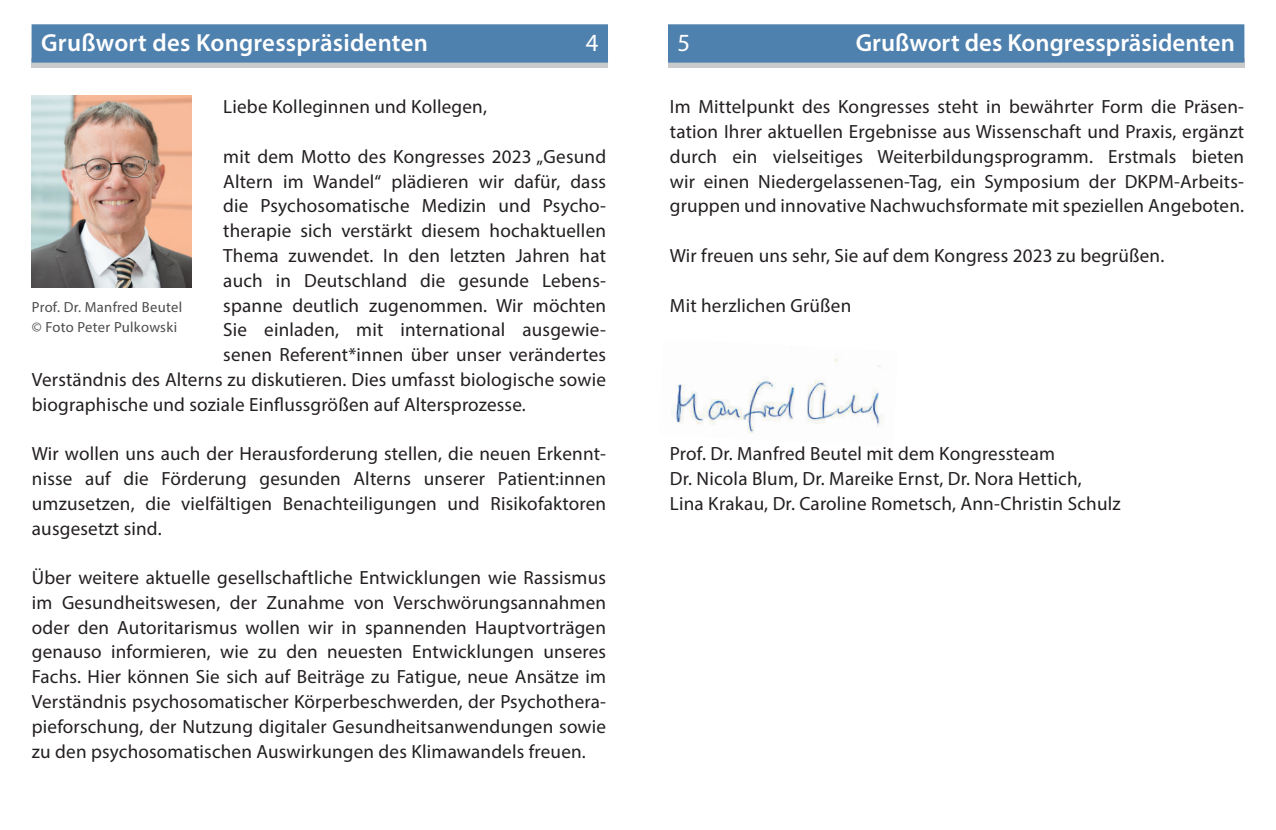
<style>
.page{position:relative;width:1276px;height:830px;background:#fff}
.page>*{position:absolute;margin:0;border:0;box-sizing:border-box;transform-origin:0 0}
.t1{font:27px "Myriad Pro";color:#fff}
.t2{font:600 24.75px "Myriad Pro";color:#fff}
.t3{font:24.75px "Myriad Pro";color:#fff}
.t4{font:19.12px/24.8px "Myriad Pro";letter-spacing:.01em;color:#231f20;text-align:justify}
.t5{font:14.62px/20.2px "Myriad Pro";letter-spacing:.02em;color:#4b4c4d}
</style>
<div class="page">
<div style="left:32px;top:58px;width:576px;height:10px;background:#c9cacc"></div>
<div style="left:668px;top:58px;width:576px;height:10px;background:#c9cacc"></div>
<div style="left:668px;top:24px;width:576px;height:39px;background:#4f81af"></div>
<div style="left:32px;top:24px;width:576px;height:39px;background:#4f81af"></div>
<img style="left:32px;top:96px;width:159px;height:191px">
<img style="left:671px;top:358px;width:212px;height:76px">
<p class="t2" style="left:41px;top:27px;width:388px">Grußwort des Kongresspräsidenten</p>
<h1 class="t1" style="left:584px;top:27px;width:15px">4</h1>
<h1 class="t1" style="left:677px;top:27px;width:15px">5</h1>
<p class="t2" style="left:855px;top:27px;width:380px">Grußwort des Kongresspräsidenten</p>
<p class="t3" style="left:586px;top:27px;width:14px">4</p>
<p class="t3" style="left:677px;top:27px;width:14px">5</p>
<p class="t4" style="left:223px;top:94px;width:265px">Liebe Kolleginnen und Kollegen,</p>
<p class="t4" style="left:223px;top:144px;width:384px">mit dem Motto des Kongresses 2023 „Gesund</p>
<p class="t4" style="left:223px;top:168px;width:384px">Altern im Wandel“ plädieren wir dafür, dass</p>
<p class="t4" style="left:223px;top:193px;width:384px">die Psychosomatische Medizin und Psycho-</p>
<p class="t4" style="left:223px;top:218px;width:384px">therapie sich verstärkt diesem hochaktuellen</p>
<p class="t4" style="left:223px;top:243px;width:384px">Thema zuwendet. In den letzten Jahren hat</p>
<p class="t4" style="left:223px;top:267px;width:384px">auch in Deutschland die gesunde Lebens-</p>
<p class="t4" style="left:223px;top:292px;width:384px">spanne deutlich zugenommen. Wir möchten</p>
<p class="t4" style="left:223px;top:317px;width:384px">Sie einladen, mit international ausgewie-</p>
<p class="t4" style="left:223px;top:342px;width:384px">senen Referent*innen über unser verändertes</p>
<p class="t4" style="left:32px;top:366px;width:576px">Verständnis des Alterns zu diskutieren. Dies umfasst biologische sowie</p>
<p class="t4" style="left:32px;top:391px;width:495px">biographische und soziale Einflussgrößen auf Altersprozesse.</p>
<p class="t4" style="left:32px;top:441px;width:576px">Wir wollen uns auch der Herausforderung stellen, die neuen Erkennt&shy;nisse auf die Förderung gesunden Alterns unserer Patient:innen umzusetzen, die vielfältigen Benachteiligungen und Risikofaktoren ausgesetzt sind.</p>
<p class="t4" style="left:32px;top:564px;width:576px">Über weitere aktuelle gesellschaftliche Entwicklungen wie Rassismus im Gesundheitswesen, der Zunahme von Verschwörungsannahmen oder den Autoritarismus wollen wir in spannenden Hauptvorträgen genauso informieren, wie zu den neuesten Entwicklungen unseres Fachs. Hier können Sie sich auf Beiträge zu Fatigue, neue Ansätze im Verständnis psychosomatischer Körperbeschwerden, der Psychothera&shy;pieforschung, der Nutzung digitaler Gesundheitsanwendungen sowie zu den psychosomatischen Auswirkungen des Klimawandels freuen.</p>
<p class="t5" style="left:32px;top:296px;width:152px">Prof. Dr. Manfred Beutel © Foto Peter Pulkowski</p>
<p class="t4" style="left:670px;top:94px;width:576px">Im Mittelpunkt des Kongresses steht in bewährter Form die Präsen&shy;tation Ihrer aktuellen Ergebnisse aus Wissenschaft und Praxis, ergänzt durch ein vielseitiges Weiterbildungsprogramm. Erstmals bieten wir einen Niedergelassenen-Tag, ein Symposium der DKPM-Arbeits&shy;gruppen und innovative Nachwuchsformate mit speziellen Angeboten.</p>
<p class="t4" style="left:670px;top:243px;width:496px">Wir freuen uns sehr, Sie auf dem Kongress 2023 zu begrüßen.</p>
<p class="t4" style="left:670px;top:292px;width:183px">Mit herzlichen Grüßen</p>
<p class="t4" style="left:670px;top:441px;width:452px;text-align:left">Prof. Dr. Manfred Beutel mit dem Kongressteam<br>Dr. Nicola Blum, Dr. Mareike Ernst, Dr. Nora Hettich,<br>Lina Krakau, Dr. Caroline Rometsch, Ann-Christin Schulz</p>
</div>
